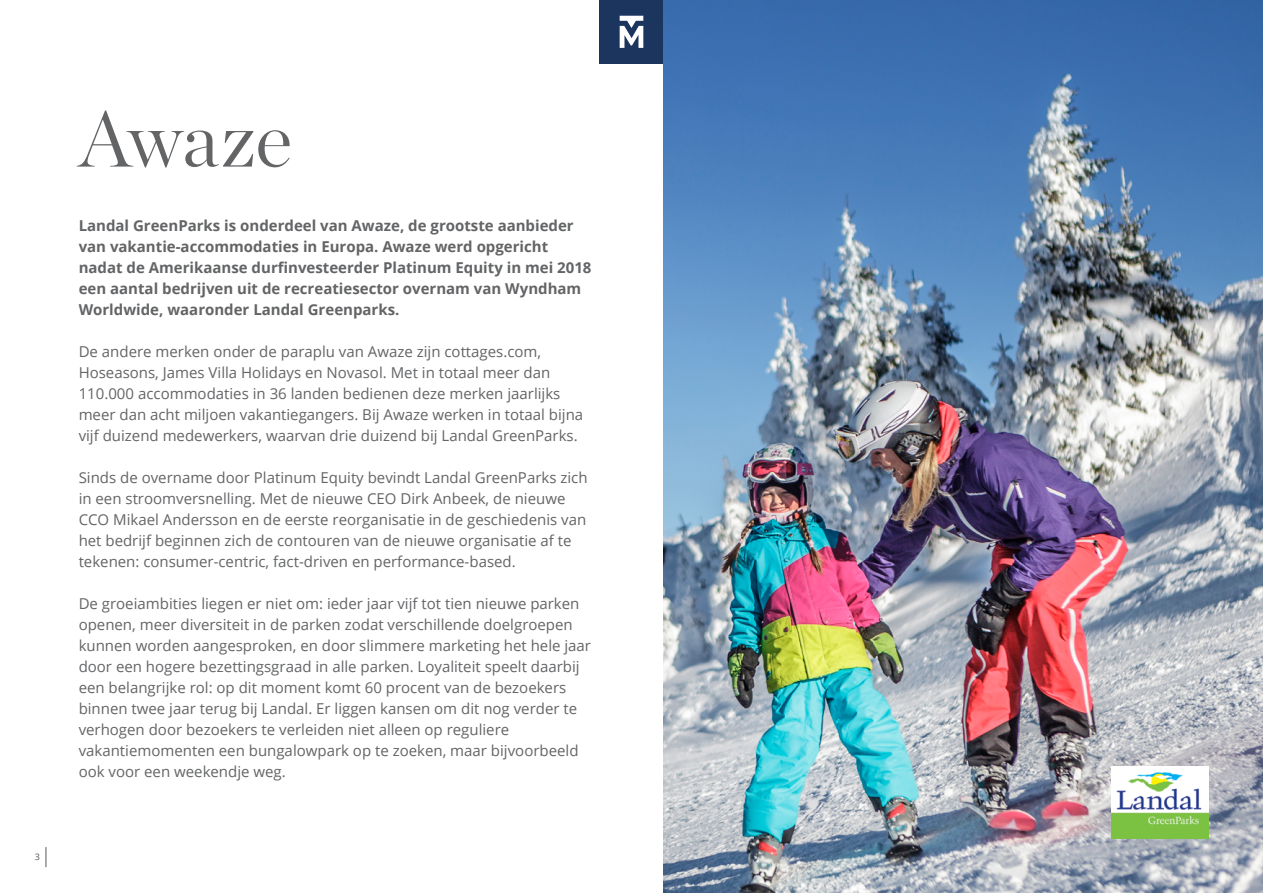
<style>
.page{position:relative;width:1263px;height:893px;background:#fff}
.page>*{position:absolute;margin:0;border:0;box-sizing:border-box;transform-origin:0 0}
.t1{font:300 78px "Chronicle Display";letter-spacing:-.005em;color:#636466}
.t2{font:15px/21px "Open Sans";color:#636466}
.t3{font:700 15px/21px "Open Sans";color:#636466}
.t4{font:9px "Open Sans";color:#58595b}
</style>
<div class="page">
<svg style="left:46px;top:847px;width:1px;height:20px"></svg>
<div style="left:600px;top:0;width:63px;height:64px;background:#1c355e"></div>
<svg style="left:620px;top:16px;width:23px;height:32px"></svg>
<img style="left:663px;top:0;width:600px;height:893px">
<img style="left:1111px;top:766px;width:97px;height:73px">
<p class="t4" style="left:35px;top:851px;width:7px">3</p>
<h1 class="t1" style="left:79px;top:80px;width:215px">Awaze</h1>
<p class="t3" style="left:79px;top:215px;width:514px">Landal GreenParks is onderdeel van Awaze, de grootste aanbieder van vakantie-accommodaties in Europa. Awaze werd opgericht nadat de Amerikaanse durfinvesteerder Platinum Equity in mei 2018 een aantal bedrijven uit de recreatiesector overnam van Wyndham Worldwide, waaronder Landal Greenparks.</p>
<p class="t2" style="left:79px;top:341px;width:506px">De andere merken onder de paraplu van Awaze zijn cottages.com, Hoseasons, James Villa Holidays en Novasol. Met in totaal meer dan 110.000 accommodaties in 36 landen bedienen deze merken jaarlijks meer dan acht miljoen vakantiegangers. Bij Awaze werken in totaal bijna vijf duizend medewerkers, waarvan drie duizend bij Landal GreenParks.</p>
<p class="t2" style="left:79px;top:467px;width:510px">Sinds de overname door Platinum Equity bevindt Landal GreenParks zich in een stroomversnelling. Met de nieuwe CEO Dirk Anbeek, de nieuwe CCO Mikael Andersson en de eerste reorganisatie in de geschiedenis van het bedrijf beginnen zich de contouren van de nieuwe organisatie af te tekenen: consumer-centric, fact-driven en performance-based.</p>
<p class="t2" style="left:79px;top:593px;width:514px">De groeiambities liegen er niet om: ieder jaar vijf tot tien nieuwe parken openen, meer diversiteit in de parken zodat verschillende doelgroepen kunnen worden aangesproken, en door slimmere marketing het hele jaar door een hogere bezettingsgraad in alle parken. Loyaliteit speelt daarbij een belangrijke rol: op dit moment komt 60 procent van de bezoekers binnen twee jaar terug bij Landal. Er liggen kansen om dit nog verder te verhogen door bezoekers te verleiden niet alleen op reguliere vakantiemomenten een bungalowpark op te zoeken, maar bijvoorbeeld ook voor een weekendje weg.</p>
</div>
